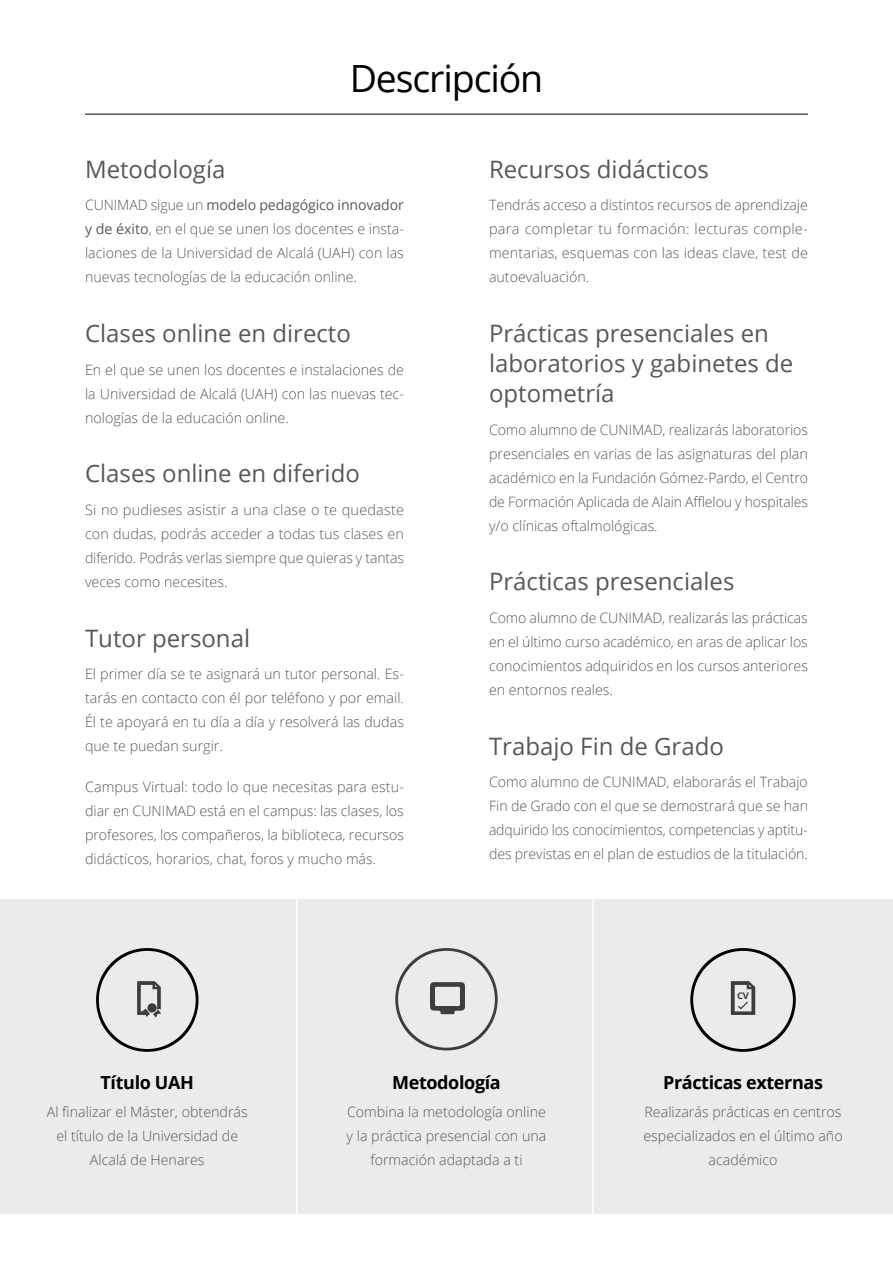
<style>
.page{position:relative;width:893px;height:1263px;background:#fff}
.page>*{position:absolute;margin:0;border:0;box-sizing:border-box;transform-origin:0 0}
.t1{font:37.5px "Open Sans";letter-spacing:-.03em;color:#000}
.t2{font:24px/30px "Open Sans";color:#58585b}
.t3{font:700 18px "Open Sans";letter-spacing:-.02em;color:#000}
.t4{font:300 14.25px/24px "Open Sans";color:#58585b;text-align:justify}
.t5{font:700 9.15px "Open Sans";color:#3d3d3b}
.s1{font-weight:400}
</style>
<div class="page">
<div style="left:0;top:899px;width:893px;height:314px;background:#ebebec"></div>
<svg style="left:395px;top:948px;width:103px;height:102px"></svg>
<hr style="left:296px;top:899px;width:2px;height:364px;background:#fff">
<hr style="left:592px;top:899px;width:2px;height:364px;background:#fff">
<svg style="left:96px;top:948px;width:103px;height:104px"></svg>
<svg style="left:690px;top:948px;width:106px;height:104px"></svg>
<hr style="left:85px;top:114px;width:723px;height:1px;background:#000">
<h1 class="t1" style="left:350px;top:53px;width:195px">Descripción</h1>
<h2 class="t2" style="left:85px;top:153px;width:142px">Metodología</h2>
<p class="t4" style="left:85px;top:193px;width:320px">CUNIMAD sigue un <span class="s1">modelo pedagógico innovador y de éxito</span>, en el que se unen los docentes e insta&shy;laciones de la Universidad de Alcalá (UAH) con las nuevas tecnologías de la educación online.</p>
<h2 class="t2" style="left:85px;top:318px;width:267px">Clases online en directo</h2>
<p class="t4" style="left:85px;top:357px;width:320px">En el que se unen los docentes e instalaciones de la Universidad de Alcalá (UAH) con las nuevas tec&shy;nologías de la educación online.</p>
<h2 class="t2" style="left:85px;top:458px;width:276px">Clases online en diferido</h2>
<p class="t4" style="left:85px;top:497px;width:320px">Si no pudieses asistir a una clase o te quedaste con dudas, podrás acceder a todas tus clases en diferido. Podrás verlas siempre que quieras y tantas veces como necesites.</p>
<h2 class="t2" style="left:85px;top:622px;width:167px">Tutor personal</h2>
<p class="t4" style="left:85px;top:662px;width:320px">El primer día se te asignará un tutor personal. Es&shy;tarás en contacto con él por teléfono y por email.<br>Él te apoyará en tu día a día y resolverá las dudas que te puedan surgir.</p>
<p class="t4" style="left:85px;top:775px;width:321px">Campus Virtual: todo lo que necesitas para estu&shy;diar en CUNIMAD está en el campus: las clases, los profesores, los compañeros, la biblioteca, recursos didácticos, horarios, chat, foros y mucho más.</p>
<h2 class="t2" style="left:489px;top:153px;width:222px">Recursos didácticos</h2>
<p class="t4" style="left:489px;top:193px;width:320px">Tendrás acceso a distintos recursos de aprendizaje para completar tu formación: lecturas comple&shy;mentarias, esquemas con las ideas clave, test de autoevaluación.</p>
<h2 class="t2" style="left:489px;top:318px;width:306px">Prácticas presenciales en laboratorios y gabinetes de optometría</h2>
<p class="t4" style="left:489px;top:417px;width:321px">Como alumno de CUNIMAD, realizarás laboratorios presenciales en varias de las asignaturas del plan académico en la Fundación Gómez-Pardo, el Centro de Formación Aplicada de Alain Afflelou y hospitales y/o clínicas oftalmológicas.</p>
<h2 class="t2" style="left:489px;top:566px;width:247px">Prácticas presenciales</h2>
<p class="t4" style="left:489px;top:605px;width:320px">Como alumno de CUNIMAD, realizarás las prácticas en el último curso académico, en aras de aplicar los conocimientos adquiridos en los cursos anteriores en entornos reales.</p>
<h2 class="t2" style="left:489px;top:730px;width:236px">Trabajo Fin de Grado</h2>
<p class="t4" style="left:489px;top:770px;width:321px">Como alumno de CUNIMAD, elaborarás el Trabajo Fin de Grado con el que se demostrará que se han adquirido los conocimientos, competencias y aptitu&shy;des previstas en el plan de estudios de la titulación.</p>
<p class="t5" style="left:737px;top:989px;width:14px">CV</p>
<p class="t3" style="left:101px;top:1070px;width:95px">Título UAH</p>
<p class="t4" style="left:47px;top:1100px;width:202px;text-align:center">Al finalizar el Máster, obtendrás el título de la Universidad de<br>Alcalá de Henares</p>
<p class="t3" style="left:392px;top:1070px;width:110px">Metodología</p>
<p class="t4" style="left:347px;top:1100px;width:201px;text-align:center">Combina la metodología online y la práctica presencial con una formación adaptada a ti</p>
<p class="t3" style="left:663px;top:1070px;width:161px">Prácticas externas</p>
<p class="t4" style="left:643px;top:1100px;width:201px;text-align:center">Realizarás prácticas en centros especializados en el último año académico</p>
</div>
